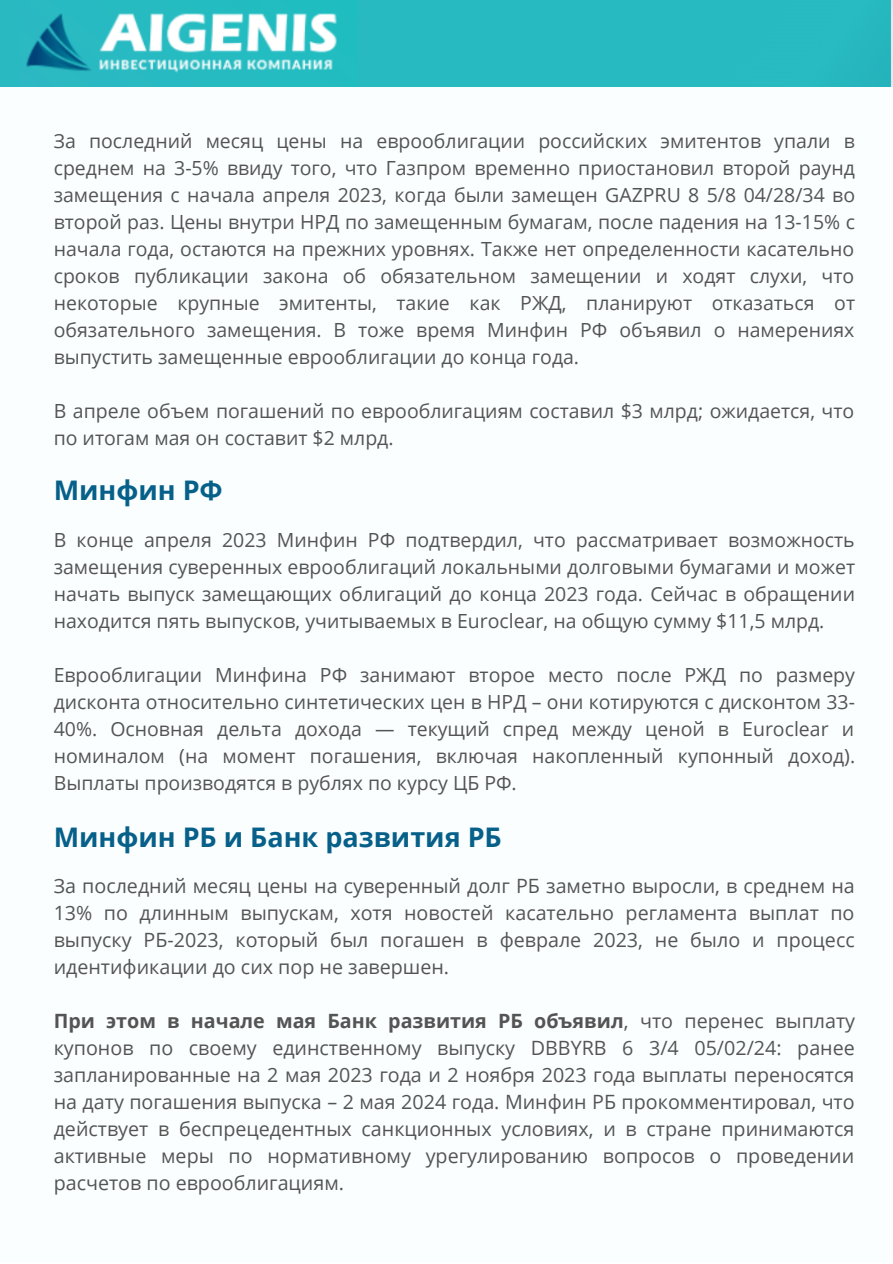
<style>
.page{position:relative;width:893px;height:1264px;background:#fff}
.page>*{position:absolute;margin:0;border:0;box-sizing:border-box;transform-origin:0 0}
.t1{font:700 27px "Open Sans";color:#066089}
.t2{font:19.65px/27px "Open Sans";color:#545454;text-align:justify}
.t3{font:19.5px/27px "Open Sans";color:#545454;text-align:justify}
.s1{font-weight:700}
</style>
<div class="page">
<div style="left:0;top:0;width:892px;height:1262px;background:#fbfefe"></div>
<img style="left:0;top:0;width:892px;height:87px">
<p class="t3" style="left:54px;top:127px;width:802px">За последний месяц цены на еврооблигации российских эмитентов упали в среднем на 3-5% ввиду того, что Газпром временно приостановил второй раунд замещения с начала апреля 2023, когда были замещен GAZPRU 8 5/8 04/28/34 во второй раз. Цены внутри НРД по замещенным бумагам, после падения на 13-15% с начала года, остаются на прежних уровнях. Также нет определенности касательно сроков публикации закона об обязательном замещении и ходят слухи, что некоторые крупные эмитенты, такие как РЖД, планируют отказаться от обязательного замещения. В тоже время Минфин РФ объявил о намерениях выпустить замещенные еврооблигации до конца года.</p>
<p class="t3" style="left:54px;top:397px;width:802px">В апреле объем погашений по еврооблигациям составил $3 млрд; ожидается, что по итогам мая он составит $2 млрд.</p>
<p class="t1" style="left:54px;top:471px;width:170px">Минфин РФ</p>
<p class="t3" style="left:54px;top:526px;width:802px">В конце апреля 2023 Минфин РФ подтвердил, что рассматривает возможность замещения суверенных еврооблигаций локальными долговыми бумагами и может начать выпуск замещающих облигаций до конца 2023 года. Сейчас в обращении находится пять выпусков, учитываемых в Euroclear, на общую сумму $11,5 млрд.</p>
<p class="t3" style="left:54px;top:661px;width:803px">Еврооблигации Минфина РФ занимают второе место после РЖД по размеру дисконта относительно синтетических цен в НРД – они котируются с дисконтом 33- 40%. Основная дельта дохода — текущий спред между ценой в Euroclear и номиналом (на момент погашения, включая накопленный купонный доход).<br>Выплаты производятся в рублях по курсу ЦБ РФ.</p>
<p class="t1" style="left:54px;top:818px;width:449px">Минфин РБ и Банк развития РБ</p>
<p class="t2" style="left:54px;top:871px;width:802px">За последний месяц цены на суверенный долг РБ заметно выросли, в среднем на 13% по длинным выпускам, хотя новостей касательно регламента выплат по выпуску РБ-2023, который был погашен в феврале 2023, не было и процесс идентификации до сих пор не завершен.</p>
<p class="t2" style="left:54px;top:1006px;width:802px"><span class="s1">При этом в начале мая Банк развития РБ объявил</span>, что перенес выплату купонов по своему единственному выпуску DBBYRB 6 3/4 05/02/24: ранее запланированные на 2 мая 2023 года и 2 ноября 2023 года выплаты переносятся на дату погашения выпуска – 2 мая 2024 года. Минфин РБ прокомментировал, что действует в беспрецедентных санкционных условиях, и в стране принимаются активные меры по нормативному урегулированию вопросов о проведении расчетов по еврооблигациям.</p>
</div>
